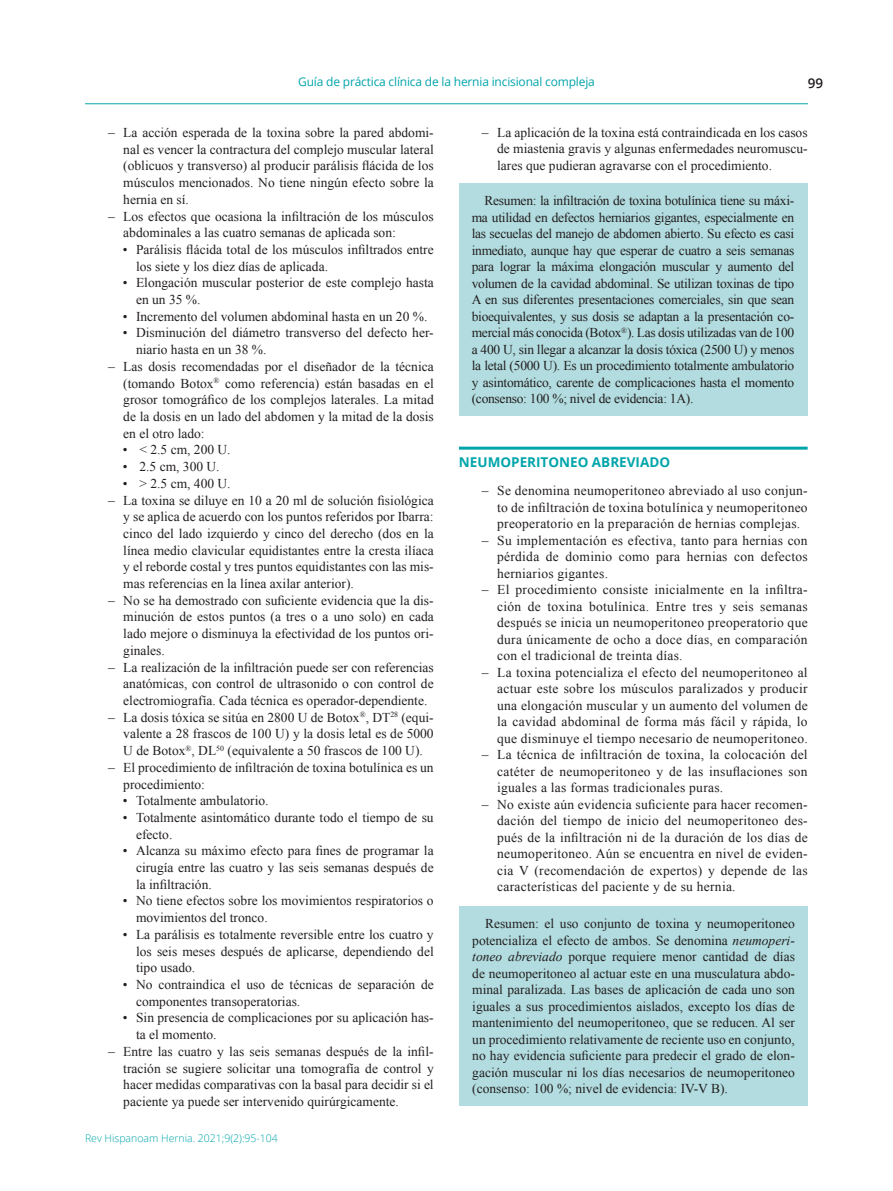
<style>
.page{position:relative;width:893px;height:1191px;background:#fff}
.page>*{position:absolute;margin:0;border:0;box-sizing:border-box;transform-origin:0 0}
.RESUMEN{font:13.5px/16.5px "Times New Roman";color:#231f20;text-align:justify}
._02_Ladillo_1{font:700 13.5px "Open Sans";color:#00a5aa}
.t1{font:600 13.5px "Open Sans";color:#231f20}
.t2{font:12px "Open Sans";letter-spacing:-.015em;color:#00a5aa}
.t3{font:300 10.5px "Open Sans";color:#00a5aa}
.s1{font-style:italic}
</style>
<div class="page">
<hr style="left:85px;top:103px;width:723px;height:1px;background:#00a5aa">
<div style="left:459px;top:183px;width:348px;height:233px;background:#b2dcdf"></div>
<div style="left:460px;top:906px;width:348px;height:200px;background:#b2dcdf"></div>
<hr style="left:459px;top:446px;width:349px;height:3px;background:#00a5aa">
<p class="t2" style="left:298px;top:74px;width:298px">Guía de práctica clínica de la hernia incisional compleja</p>
<p class="RESUMEN" style="left:123px;top:124px;width:312px;text-indent:-15px">– La acción esperada de la toxina sobre la pared abdomi&shy;nal es vencer la contractura del complejo muscular lateral (oblicuos y transverso) al producir parálisis flácida de los músculos mencionados. No tiene ningún efecto sobre la hernia en sí.</p>
<p class="RESUMEN" style="left:123px;top:207px;width:312px;text-indent:-15px">– Los efectos que ocasiona la infiltración de los músculos abdominales a las cuatro semanas de aplicada son:</p>
<p class="RESUMEN" style="left:136px;top:241px;width:299px;text-indent:-13px">• Parálisis flácida total de los músculos infiltrados entre los siete y los diez días de aplicada.</p>
<p class="RESUMEN" style="left:136px;top:274px;width:299px;text-indent:-13px">• Elongación muscular posterior de este complejo hasta en un 35 %.</p>
<p class="RESUMEN" style="left:123px;top:308px;width:306px">• Incremento del volumen abdominal hasta en un 20 %.</p>
<p class="RESUMEN" style="left:136px;top:324px;width:299px;text-indent:-13px">• Disminución del diámetro transverso del defecto her&shy;niario hasta en un 38 %.</p>
<p class="RESUMEN" style="left:123px;top:358px;width:312px;text-indent:-15px">– Las dosis recomendadas por el diseñador de la técnica (tomando Botox<sup>®</sup> como referencia) están basadas en el grosor tomográfico de los complejos laterales. La mitad de la dosis en un lado del abdomen y la mitad de la dosis en el otro lado:</p>
<p class="RESUMEN" style="left:123px;top:441px;width:109px">• &lt; 2.5 cm, 200 U.</p>
<p class="RESUMEN" style="left:123px;top:458px;width:98px">• 2.5 cm, 300 U.</p>
<p class="RESUMEN" style="left:123px;top:475px;width:109px">• &gt; 2.5 cm, 400 U.</p>
<p class="RESUMEN" style="left:123px;top:491px;width:312px;text-indent:-15px">– La toxina se diluye en 10 a 20 ml de solución fisiológica y se aplica de acuerdo con los puntos referidos por Ibarra: cinco del lado izquierdo y cinco del derecho (dos en la línea medio clavicular equidistantes entre la cresta ilíaca y el reborde costal y tres puntos equidistantes con las mis&shy;mas referencias en la línea axilar anterior).</p>
<p class="RESUMEN" style="left:123px;top:591px;width:312px;text-indent:-15px">– No se ha demostrado con suficiente evidencia que la dis&shy;minución de estos puntos (a tres o a uno solo) en cada lado mejore o disminuya la efectividad de los puntos ori&shy;ginales.</p>
<p class="RESUMEN" style="left:123px;top:658px;width:312px;text-indent:-15px">– La realización de la infiltración puede ser con referencias anatómicas, con control de ultrasonido o con control de electromiografía. Cada técnica es operador-dependiente.</p>
<p class="RESUMEN" style="left:123px;top:708px;width:312px;text-indent:-15px">– La dosis tóxica se sitúa en 2800 U de Botox<sup>®</sup>, DT<sup>28</sup> (equi&shy;valente a 28 frascos de 100 U) y la dosis letal es de 5000<br>U de Botox<sup>®</sup>, DL<sup>50</sup> (equivalente a 50 frascos de 100 U).</p>
<p class="RESUMEN" style="left:123px;top:758px;width:312px;text-indent:-15px">– El procedimiento de infiltración de toxina botulínica es un procedimiento:</p>
<p class="RESUMEN" style="left:123px;top:792px;width:147px">• Totalmente ambulatorio.</p>
<p class="RESUMEN" style="left:136px;top:809px;width:299px;text-indent:-13px">• Totalmente asintomático durante todo el tiempo de su efecto.</p>
<p class="RESUMEN" style="left:136px;top:842px;width:299px;text-indent:-13px">• Alcanza su máximo efecto para fines de programar la cirugía entre las cuatro y las seis semanas después de la infiltración.</p>
<p class="RESUMEN" style="left:136px;top:892px;width:299px;text-indent:-13px">• No tiene efectos sobre los movimientos respiratorios o movimientos del tronco.</p>
<p class="RESUMEN" style="left:136px;top:925px;width:299px;text-indent:-13px">• La parálisis es totalmente reversible entre los cuatro y los seis meses después de aplicarse, dependiendo del tipo usado.</p>
<p class="RESUMEN" style="left:136px;top:976px;width:299px;text-indent:-13px">• No contraindica el uso de técnicas de separación de componentes transoperatorias.</p>
<p class="RESUMEN" style="left:136px;top:1009px;width:299px;text-indent:-13px">• Sin presencia de complicaciones por su aplicación has&shy;ta el momento.</p>
<p class="RESUMEN" style="left:123px;top:1042px;width:312px;text-indent:-15px">– Entre las cuatro y las seis semanas después de la infil&shy;tración se sugiere solicitar una tomografía de control y hacer medidas comparativas con la basal para decidir si el paciente ya puede ser intervenido quirúrgicamente.</p>
<p class="t1" style="left:808px;top:74px;width:17px">99</p>
<p class="RESUMEN" style="left:497px;top:124px;width:312px;text-indent:-15px">– La aplicación de la toxina está contraindicada en los casos de miastenia gravis y algunas enfermedades neuromuscu&shy;lares que pudieran agravarse con el procedimiento.</p>
<p class="RESUMEN" style="left:472px;top:192px;width:324px;text-indent:13px">Resumen: la infiltración de toxina botulínica tiene su máxi&shy;ma utilidad en defectos herniarios gigantes, especialmente en las secuelas del manejo de abdomen abierto. Su efecto es casi inmediato, aunque hay que esperar de cuatro a seis semanas para lograr la máxima elongación muscular y aumento del volumen de la cavidad abdominal. Se utilizan toxinas de tipo A en sus diferentes presentaciones comerciales, sin que sean bioequivalentes, y sus dosis se adaptan a la presentación co&shy;mercial más conocida (Botox<sup>®</sup>). Las dosis utilizadas van de 100 a 400 U, sin llegar a alcanzar la dosis tóxica (2500 U) y menos la letal (5000 U). Es un procedimiento totalmente ambulatorio y asintomático, carente de complicaciones hasta el momento (consenso: 100 %; nivel de evidencia: 1A).</p>
<p class="_02_Ladillo_1" style="left:459px;top:452px;width:213px">NEUMOPERITONEO ABREVIADO</p>
<p class="RESUMEN" style="left:497px;top:482px;width:312px;text-indent:-16px">– Se denomina neumoperitoneo abreviado al uso conjun&shy;to de infiltración de toxina botulínica y neumoperitoneo preoperatorio en la preparación de hernias complejas.</p>
<p class="RESUMEN" style="left:497px;top:532px;width:312px;text-indent:-16px">– Su implementación es efectiva, tanto para hernias con pérdida de dominio como para hernias con defectos herniarios gigantes.</p>
<p class="RESUMEN" style="left:497px;top:581px;width:312px;text-indent:-16px">– El procedimiento consiste inicialmente en la infiltra&shy;ción de toxina botulínica. Entre tres y seis semanas después se inicia un neumoperitoneo preoperatorio que dura únicamente de ocho a doce días, en comparación con el tradicional de treinta días.</p>
<p class="RESUMEN" style="left:497px;top:664px;width:312px;text-indent:-16px">– La toxina potencializa el efecto del neumoperitoneo al actuar este sobre los músculos paralizados y producir una elongación muscular y un aumento del volumen de la cavidad abdominal de forma más fácil y rápida, lo que disminuye el tiempo necesario de neumoperitoneo.</p>
<p class="RESUMEN" style="left:497px;top:746px;width:312px;text-indent:-16px">– La técnica de infiltración de toxina, la colocación del catéter de neumoperitoneo y de las insuflaciones son iguales a las formas tradicionales puras.</p>
<p class="RESUMEN" style="left:497px;top:796px;width:312px;text-indent:-16px">– No existe aún evidencia suficiente para hacer recomen&shy;dación del tiempo de inicio del neumoperitoneo des&shy;pués de la infiltración ni de la duración de los días de neumoperitoneo. Aún se encuentra en nivel de eviden&shy;cia V (recomendación de expertos) y depende de las características del paciente y de su hernia.</p>
<p class="RESUMEN" style="left:472px;top:915px;width:324px;text-indent:13px">Resumen: el uso conjunto de toxina y neumoperitoneo potencializa el efecto de ambos. Se denomina <span class="s1">neumoperi&shy;toneo abreviado</span> porque requiere menor cantidad de días de neumoperitoneo al actuar este en una musculatura abdo&shy;minal paralizada. Las bases de aplicación de cada uno son iguales a sus procedimientos aislados, excepto los días de mantenimiento del neumoperitoneo, que se reducen. Al ser un procedimiento relativamente de reciente uso en conjunto, no hay evidencia suficiente para predecir el grado de elon&shy;gación muscular ni los días necesarios de neumoperitoneo (consenso: 100 %; nivel de evidencia: IV-V B).</p>
<p class="t3" style="left:85px;top:1130px;width:194px">Rev Hispanoam Hernia. 2021;9(2):95-104</p>
</div>
